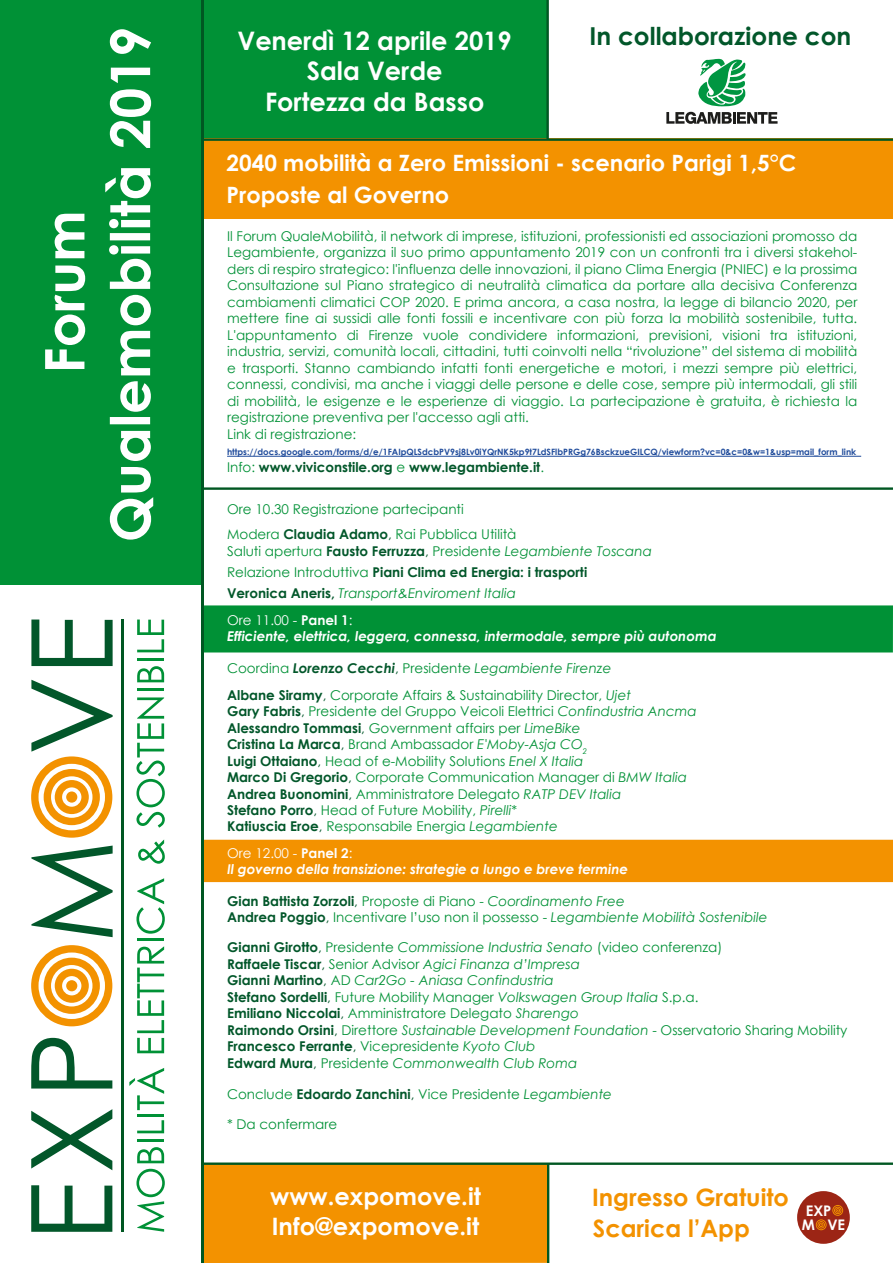
<style>
.page{position:relative;width:893px;height:1263px;background:#fff}
.page>*{position:absolute;margin:0;border:0;box-sizing:border-box;transform-origin:0 0}
.t1{font:700 54.75px/65.7px "Century Gothic";color:#fff;text-align:center}
.t2{font:700 25.5px/30.6px "Century Gothic";color:#fff;text-align:center}
.t3{font:700 24.75px "Century Gothic";color:#02572a}
.t4{font:700 24px/30px "Century Gothic";color:#fff}
.t5{font:700 24px "Century Gothic";color:#f39200}
.t6{font:700 22.5px/31.5px "Century Gothic";color:#fff}
.t7{font:700 14.55px "Century Gothic";color:#fff}
.t8{font:13.5px/16.5px "Century Gothic";color:#009136}
.t9{font:italic 13.5px/16.5px "Century Gothic";color:#009136}
.t10{font:700 13.5px/21px "Century Gothic";color:#02572a}
.t11{font:italic 700 13.5px/16.5px "Century Gothic";color:#fff}
.t12{font:700 8.7px "Century Gothic";color:#1f4b9b}
.s1{font-weight:400;color:#009136}
.s2{font-weight:700;color:#02572a}
.s3{color:#02572a}
.s4{font-weight:400}
.s5{font-weight:400;font-style:italic;color:#009136}
.s6{font-weight:400;font-style:normal}
.s7{font-style:normal}
.s8{font-weight:700;font-style:italic;color:#02572a}
.s9{font-style:italic}
.s10{color:#fff}
.s11{font-weight:700;color:#fff}
.s12{font-weight:700;font-style:normal;color:#02572a}
.s13{font-style:normal;color:#02572a}
</style>
<div class="page">
<hr style="left:203px;top:487px;width:690px;height:3px;background:#005722">
<div style="left:204px;top:840px;width:689px;height:42px;background:#f39200"></div>
<div style="left:204px;top:605px;width:689px;height:47px;background:#009136"></div>
<div style="left:0;top:0;width:202px;height:584px;background:#009136"></div>
<div style="left:202px;top:0;width:346px;height:140px;background:#009136"></div>
<div style="left:203px;top:138px;width:690px;height:81px;background:#f39200"></div>
<svg style="left:136px;top:1169px;width:29px;height:63px"></svg>
<svg style="left:137px;top:1147px;width:27px;height:16px"></svg>
<hr style="left:137px;top:1139px;width:27px;height:3px;background:#009136">
<svg style="left:137px;top:1120px;width:27px;height:13px"></svg>
<hr style="left:137px;top:1114px;width:27px;height:2px;background:#009136">
<svg style="left:129px;top:1068px;width:35px;height:42px"></svg>
<svg style="left:137px;top:946px;width:27px;height:107px"></svg>
<hr style="left:137px;top:938px;width:27px;height:3px;background:#009136">
<svg style="left:136px;top:878px;width:29px;height:56px"></svg>
<svg style="left:138px;top:839px;width:27px;height:25px"></svg>
<svg style="left:136px;top:697px;width:29px;height:131px"></svg>
<hr style="left:137px;top:689px;width:27px;height:2px;background:#009136">
<svg style="left:137px;top:666px;width:27px;height:16px"></svg>
<hr style="left:137px;top:658px;width:27px;height:3px;background:#009136">
<svg style="left:137px;top:619px;width:27px;height:33px"></svg>
<svg style="left:31px;top:845px;width:82px;height:92px"></svg>
<svg style="left:31px;top:619px;width:82px;height:47px"></svg>
<svg style="left:31px;top:680px;width:82px;height:158px"></svg>
<svg style="left:31px;top:945px;width:81px;height:81px"></svg>
<hr style="left:121px;top:619px;width:3px;height:613px;background:#005722">
<svg style="left:31px;top:1185px;width:81px;height:47px"></svg>
<svg style="left:31px;top:1109px;width:81px;height:61px"></svg>
<svg style="left:31px;top:1038px;width:81px;height:50px"></svg>
<hr style="left:546px;top:0;width:3px;height:140px;background:#005722">
<hr style="left:203px;top:138px;width:690px;height:3px;background:#005722">
<svg style="left:666px;top:58px;width:111px;height:66px"></svg>
<hr style="left:227px;top:456px;width:634px;height:1px;background:#1f4b9b">
<div style="left:203px;top:1163px;width:345px;height:100px;background:#f39200"></div>
<hr style="left:547px;top:1164px;width:2px;height:99px;background:#005722">
<hr style="left:201px;top:0;width:3px;height:1263px;background:#005722">
<hr style="left:203px;top:1162px;width:690px;height:3px;background:#005722">
<div style="left:797px;top:1191px;width:53px;height:53px;background:#9c2515;border-radius:50%"></div>
<svg style="left:816px;top:1205px;width:27px;height:25px"></svg>
<h1 class="t1" style="left:29px;top:542px;width:517px;rotate:-90deg">Forum<br>Qualemobilità 2019</h1>
<h3 class="t3" style="left:589px;top:17px;width:263px">In collaborazione con</h3>
<h2 class="t2" style="left:237px;top:24px;width:276px">Venerdì 12 aprile 2019<br>Sala Verde<br>Fortezza da Basso</h2>
<h3 class="t6" style="left:227px;top:146px;width:571px">2040 mobilità a Zero Emissioni - scenario Parigi 1,5°C<br>Proposte al Governo</h3>
<p class="t8" style="left:227px;top:228px;width:632px">Il Forum QualeMobilità, il network di imprese, istituzioni, professionisti ed associazioni promosso da Legambiente, organizza il suo primo appuntamento 2019 con un confronti tra i diversi stakehol&shy;ders di respiro strategico: l'influenza delle innovazioni, il piano Clima Energia (PNIEC) e la prossima Consultazione sul Piano strategico di neutralità climatica da portare alla decisiva Conferenza cambiamenti climatici COP 2020. E prima ancora, a casa nostra, la legge di bilancio 2020, per mettere fine ai sussidi alle fonti fossili e incentivare con più forza la mobilità sostenibile, tutta.<br>L'appuntamento di Firenze vuole condividere informazioni, previsioni, visioni tra istituzioni, industria, servizi, comunità locali, cittadini, tutti coinvolti nella “rivoluzione” del sistema di mobilità e trasporti. Stanno cambiando infatti fonti energetiche e motori, i mezzi sempre più elettrici, connessi, condivisi, ma anche i viaggi delle persone e delle cose, sempre più intermodali, gli stili di mobilità, le esigenze e le esperienze di viaggio. La partecipazione è gratuita, è richiesta la registrazione preventiva per l'accesso agli atti.<br>Link di registrazione:</p>
<p class="t12" style="left:227px;top:446px;width:631px">https://docs.google.com/forms/d/e/1FAIpQLSdcbPV9sj8Lv0iYQrNK5kp9t7LdSFlbPRGg76BsckzueGILCQ/viewform?vc=0&amp;c=0&amp;w=1&amp;usp=mail_form_link</p>
<p class="t10" style="left:227px;top:456px;width:318px"><span class="s1">Info:</span> www.viviconstile.org <span class="s1">e</span> www.legambiente.it<span class="s1">.</span></p>
<p class="t8" style="left:227px;top:496px;width:291px;line-height:25.5px">Ore 10.30 Registrazione partecipanti<br>Modera <span class="s2">Claudia Adamo</span><span class="s3">,</span> Rai Pubblica Utilità</p>
<p class="t10" style="left:227px;top:540px;width:426px"><span class="s1">Saluti apertura</span> Fausto Ferruzza<span class="s4">,</span> <span class="s1">Presidente</span> <span class="s5">Legambiente Toscana<br></span><span class="s1">Relazione Introduttiva</span> Piani Clima ed Energia: i trasporti<br>Veronica Aneris, <span class="s5">Transport&amp;Enviroment Italia</span></p>
<p class="t11" style="left:227px;top:611px;width:491px"><span class="s6">Ore 11.00 -</span> <span class="s7">Panel 1</span><span class="s6">:<br></span>Efficiente, elettrica, leggera, connessa, intermodale, sempre più autonoma</p>
<p class="t8" style="left:227px;top:654px;width:405px;line-height:27px">Coordina <span class="s8">Lorenzo Cecchi</span><span class="s3">,</span> Presidente <span class="s9">Legambiente Firenze<br></span><span class="s2">Albane Siramy</span><span class="s3">,</span> Corporate Affairs &amp; Sustainability Director, <span class="s9">Ujet</span></p>
<p class="t8" style="left:227px;top:703px;width:471px"><span class="s2">Gary Fabris</span><span class="s3">,</span> Presidente del Gruppo Veicoli Elettrici <span class="s9">Confindustria Ancma </span><span class="s2">Alessandro Tommasi</span><span class="s3">,</span> Government affairs per <span class="s9">LimeBike<br></span><span class="s2">Cristina La Marca</span><span class="s3">,</span> Brand Ambassador <span class="s9">E'Moby-Asja CO</span><sub>2<br></sub><span class="s2">Luigi Ottaiano</span><span class="s3">,</span> Head of e-Mobility Solutions <span class="s9">Enel X Italia<br></span><span class="s2">Marco Di Gregorio</span><span class="s3">,</span> Corporate Communication Manager di <span class="s9">BMW Italia </span><span class="s2">Andrea Buonomini</span><span class="s3">,</span> Amministratore Delegato <span class="s9">RATP DEV Italia<br></span><span class="s2">Stefano Porro</span><span class="s3">,</span> Head of Future Mobility, <span class="s9">Pirelli</span>*</p>
<p class="t8" style="left:227px;top:812px;width:332px;line-height:27px"><span class="s2">Katiuscia Eroe</span><span class="s3">,</span> Responsabile Energia <span class="s9">Legambiente<br></span><span class="s10">Ore 12.00 -</span> <span class="s11">Panel 2</span><span class="s10">:</span></p>
<p class="t11" style="left:227px;top:860px;width:402px">Il governo della transizione: strategie a lungo e breve termine</p>
<p class="t9" style="left:227px;top:892px;width:542px"><span class="s12">Gian Battista Zorzoli</span><span class="s13">,</span> <span class="s7">Proposte di Piano -</span> Coordinamento Free<br><span class="s12">Andrea Poggio</span><span class="s13">,</span> <span class="s7">Incentivare l’uso non il possesso -</span> Legambiente Mobilità Sostenibile</p>
<p class="t9" style="left:227px;top:939px;width:622px"><span class="s12">Gianni Girotto</span><span class="s13">,</span> <span class="s7">Presidente</span> Commissione Industria Senato <span class="s7">(video conferenza)<br></span><span class="s12">Raffaele Tiscar</span><span class="s13">,</span> <span class="s7">Senior Advisor</span> Agici Finanza d’Impresa<br><span class="s12">Gianni Martino</span><span class="s13">,</span> <span class="s7">AD</span> Car2Go - Aniasa Confindustria<br><span class="s12">Stefano Sordelli</span><span class="s13">,</span> <span class="s7">Future Mobility Manager</span> Volkswagen Group Italia <span class="s7">S.p.a.<br></span><span class="s12">Emiliano Niccolai</span><span class="s13">,</span> <span class="s7">Amministratore Delegato</span> Sharengo<br><span class="s12">Raimondo Orsini</span><span class="s13">,</span> <span class="s7">Direttore</span> Sustainable Development Foundation <span class="s7">- Osservatorio Sharing Mobility </span><span class="s12">Francesco Ferrante</span><span class="s13">,</span> <span class="s7">Vicepresidente</span> Kyoto Club<br><span class="s12">Edward Mura</span><span class="s13">,</span> <span class="s7">Presidente</span> Commonwealth Club Roma</p>
<p class="t8" style="left:227px;top:1086px;width:386px">Conclude <span class="s2">Edoardo Zanchini</span><span class="s3">,</span> Vice Presidente <span class="s9">Legambiente</span></p>
<p class="t8" style="left:227px;top:1116px;width:112px">* Da confermare</p>
<h3 class="t4" style="left:270px;top:1180px;width:212px">www.expomove.it<br>Info@expomove.it</h3>
<h3 class="t5" style="left:592px;top:1179px;width:198px">Ingresso Gratuito</h3>
<h3 class="t5" style="left:593px;top:1210px;width:158px">Scarica l’App</h3>
<p class="t7" style="left:806px;top:1199px;width:27px">EXP</p>
<p class="t7" style="left:802px;top:1214px;width:45px">M VE</p>
</div>
